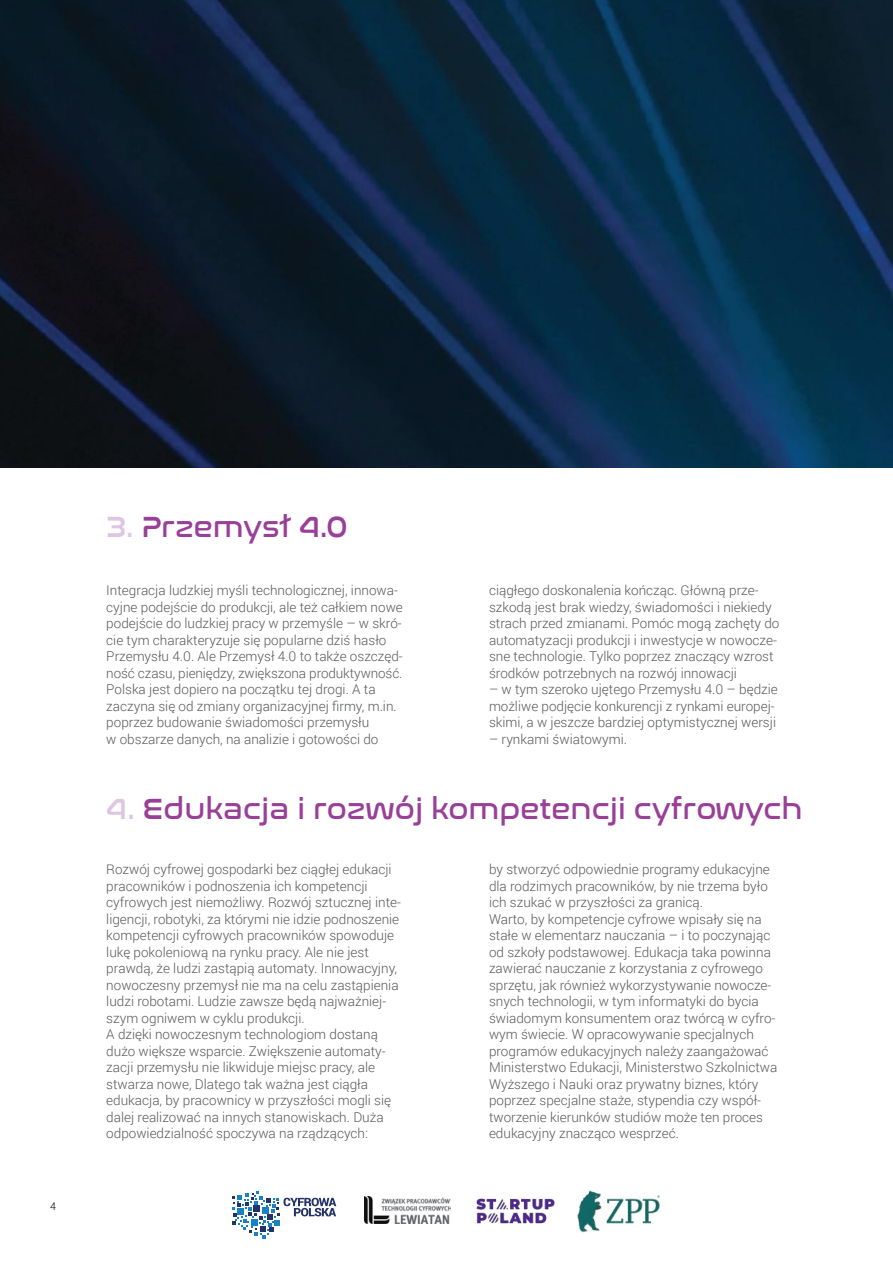
<style>
.page{position:relative;width:893px;height:1263px;background:#fff}
.page>*{position:absolute;margin:0;border:0;box-sizing:border-box;transform-origin:0 0}
.t1{font:30px "Nasalization Rg";color:#993f98}
.t2{font:300 13.5px/16.5px "Roboto";color:#58595b}
.t3{font:300 10.5px "Roboto";color:#000}
.s1{color:#dcc6e1}
</style>
<div class="page">
<svg style="left:232px;top:1192px;width:104px;height:47px"></svg>
<img style="left:476px;top:1198px;width:79px;height:26px">
<img style="left:364px;top:1196px;width:87px;height:28px">
<img style="left:577px;top:1190px;width:84px;height:42px">
<img style="left:0;top:0;width:892px;height:468px">
<p class="t3" style="left:50px;top:1199px;width:7px">4</p>
<h1 class="t1" style="left:106px;top:500px;width:244px"><span class="s1">3.</span> Przemysł 4.0</h1>
<p class="t2" style="left:106px;top:582px;width:298px">Integracja ludzkiej myśli technologicznej, innowa&shy;cyjne podejście do produkcji, ale też całkiem nowe podejście do ludzkiej pracy w przemyśle – w skró&shy;cie tym charakteryzuje się popularne dziś hasło Przemysłu 4.0. Ale Przemysł 4.0 to także oszczęd&shy;ność czasu, pieniędzy, zwiększona produktywność.<br>Polska jest dopiero na początku tej drogi. A ta zaczyna się od zmiany organizacyjnej firmy, m.in. poprzez budowanie świadomości przemysłu<br>w obszarze danych, na analizie i gotowości do</p>
<p class="t2" style="left:489px;top:582px;width:292px">ciągłego doskonalenia kończąc. Główną prze&shy;szkodą jest brak wiedzy, świadomości i niekiedy strach przed zmianami. Pomóc mogą zachęty do automatyzacji produkcji i inwestycje w nowocze&shy;sne technologie. Tylko poprzez znaczący wzrost środków potrzebnych na rozwój innowacji</p>
<p class="t2" style="left:489px;top:681px;width:290px">– w tym szeroko ujętego Przemysłu 4.0 – będzie możliwe podjęcie konkurencji z rynkami europej&shy;skimi, a w jeszcze bardziej optymistycznej wersji</p>
<p class="t2" style="left:489px;top:730px;width:139px">– rynkami światowymi.</p>
<h1 class="t1" style="left:106px;top:782px;width:698px"><span class="s1">4.</span> Edukacja i rozwój kompetencji cyfrowych</h1>
<p class="t2" style="left:106px;top:861px;width:296px">Rozwój cyfrowej gospodarki bez ciągłej edukacji pracowników i podnoszenia ich kompetencji cyfrowych jest niemożliwy. Rozwój sztucznej inte&shy;ligencji, robotyki, za którymi nie idzie podnoszenie kompetencji cyfrowych pracowników spowoduje lukę pokoleniową na rynku pracy. Ale nie jest prawdą, że ludzi zastąpią automaty. Innowacyjny, nowoczesny przemysł nie ma na celu zastąpienia ludzi robotami. Ludzie zawsze będą najważniej&shy;szym ogniwem w cyklu produkcji.<br>A dzięki nowoczesnym technologiom dostaną dużo większe wsparcie. Zwiększenie automaty&shy;zacji przemysłu nie likwiduje miejsc pracy, ale stwarza nowe, Dlatego tak ważna jest ciągła edukacja, by pracownicy w przyszłości mogli się dalej realizować na innych stanowiskach. Duża odpowiedzialność spoczywa na rządzących:</p>
<p class="t2" style="left:489px;top:861px;width:290px">by stworzyć odpowiednie programy edukacyjne dla rodzimych pracowników, by nie trzema było ich szukać w przyszłości za granicą.<br>Warto, by kompetencje cyfrowe wpisały się na stałe w elementarz nauczania – i to poczynając od szkoły podstawowej. Edukacja taka powinna zawierać nauczanie z korzystania z cyfrowego sprzętu, jak również wykorzystywanie nowocze&shy;snych technologii, w tym informatyki do bycia świadomym konsumentem oraz twórcą w cyfro&shy;wym świecie. W opracowywanie specjalnych programów edukacyjnych należy zaangażować Ministerstwo Edukacji, Ministerstwo Szkolnictwa Wyższego i Nauki oraz prywatny biznes, który poprzez specjalne staże, stypendia czy współ&shy;tworzenie kierunków studiów może ten proces edukacyjny znacząco wesprzeć.</p>
</div>
